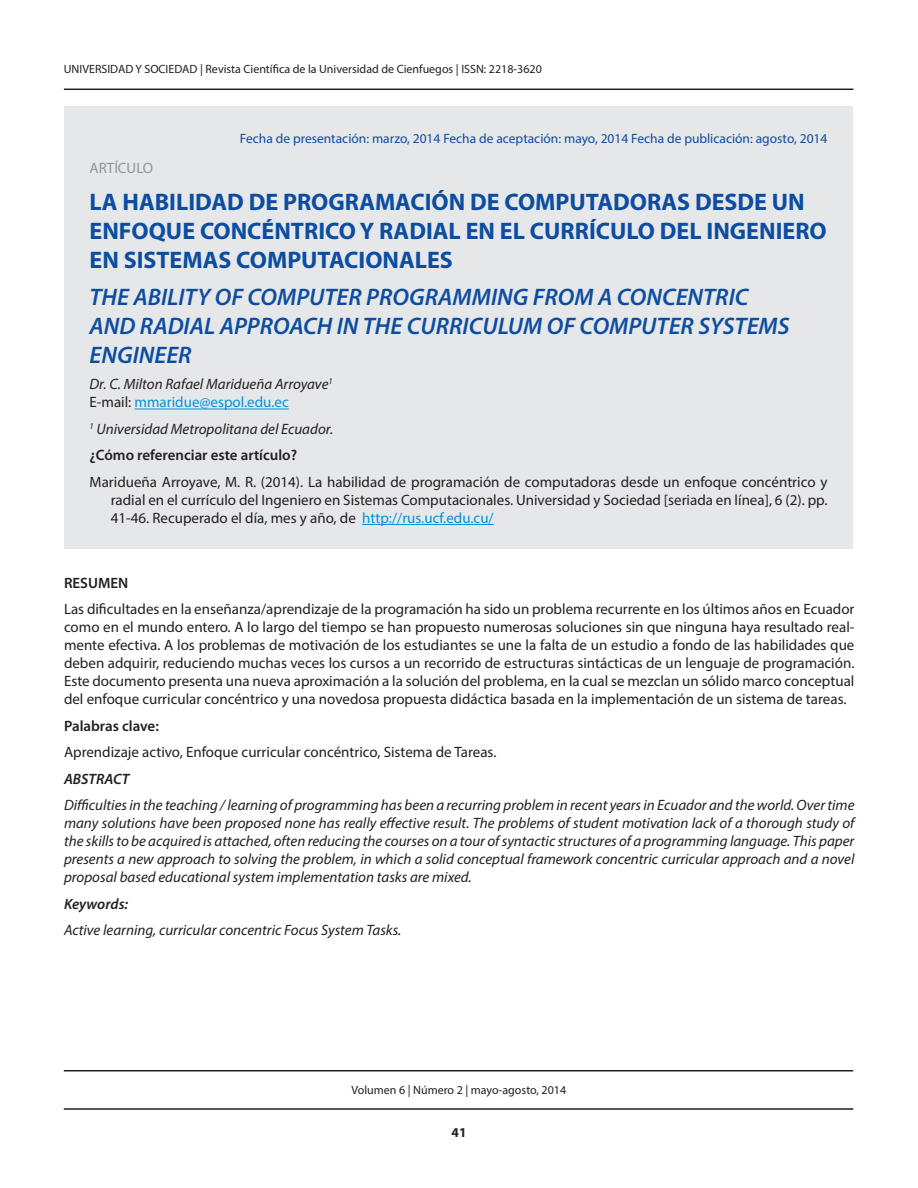
<style>
.page{position:relative;width:918px;height:1188px;background:#fff}
.page>*{position:absolute;margin:0;border:0;box-sizing:border-box;transform-origin:0 0}
.titulo{font:700 24px/28.8px "Myriad Pro";color:#0d4da1}
.Título_Itálica{font:italic 600 24px/28.8px "Myriad Pro";color:#0d4da1}
.texto{font:15px/18px "Myriad Pro";color:#231f20;text-align:justify}
.texto_italica{font:italic 15px/18px "Myriad Pro";color:#231f20;text-align:justify}
.texto_bibliografia{font:15px/18px "Myriad Pro";color:#231f20;text-align:justify}
.nombre_de_autor{font:italic 15px "Myriad Pro";color:#231f20}
.texto_negrita{font:600 15px "Myriad Pro";color:#231f20}
.texto-2{font:15px "Myriad Pro";color:#0095d9}
.sub_sub_títulos_itál{font:italic 600 15px "Myriad Pro";color:#231f20}
.t1{font:15px "Myriad Pro";color:#939598}
.t2{font:13.5px "Myriad Pro";color:#0d4da1}
.t3{font:700 13.5px "Myriad Pro";color:#231f20}
.t4{font:12px "Myriad Pro";color:#231f20}
.s1{color:#231f20}
.s2{color:#0095d9}
</style>
<div class="page">
<hr style="left:64px;top:89px;width:789px;height:1px;background:#231f20">
<hr style="left:64px;top:1108px;width:789px;height:2px;background:#231f20">
<hr style="left:64px;top:1070px;width:789px;height:1px;background:#231f20">
<div style="left:64px;top:106px;width:789px;height:443px;background:#e6e7e9"></div>
<hr style="left:135px;top:409px;width:154px;height:1px;background:#0095d9">
<hr style="left:362px;top:524px;width:132px;height:1px;background:#0095d9">
<p class="t4" style="left:64px;top:61px;width:479px">UNIVERSIDAD Y SOCIEDAD | Revista Científica de la Universidad de Cienfuegos | ISSN: 2218-3620</p>
<p class="t2" style="left:240px;top:130px;width:589px">Fecha de presentación: marzo, 2014 Fecha de aceptación: mayo, 2014 Fecha de publicación: agosto, 2014</p>
<p class="t1" style="left:90px;top:159px;width:65px">ARTÍCULO</p>
<p class="titulo" style="left:90px;top:187px;width:739px">LA HABILIDAD DE PROGRAMACIÓN DE COMPUTADORAS DESDE UN<br>ENFOQUE CONCÉNTRICO Y RADIAL EN EL CURRÍCULO DEL INGENIERO<br>EN SISTEMAS COMPUTACIONALES</p>
<p class="Título_Itálica" style="left:90px;top:282px;width:702px">THE ABILITY OF COMPUTER PROGRAMMING FROM A CONCENTRIC<br>AND RADIAL APPROACH IN THE CURRICULUM OF COMPUTER SYSTEMS<br>ENGINEER</p>
<p class="nombre_de_autor" style="left:90px;top:375px;width:245px">Dr. C. Milton Rafael Maridueña Arroyave<sup>1</sup></p>
<p class="texto-2" style="left:90px;top:393px;width:201px"><span class="s1">E-mail:</span> mmaridue@espol.edu.ec</p>
<p class="nombre_de_autor" style="left:90px;top:420px;width:245px"><sup>1</sup> Universidad Metropolitana del Ecuador.</p>
<p class="texto_negrita" style="left:90px;top:446px;width:209px">¿Cómo referenciar este artículo?</p>
<p class="texto_bibliografia" style="left:111px;top:473px;width:718px;text-indent:-21px">Maridueña Arroyave, M. R. (2014). La habilidad de programación de computadoras desde un enfoque concéntrico y radial en el currículo del Ingeniero en Sistemas Computacionales. Universidad y Sociedad [seriada en línea], 6 (2). pp.<br>41-46. Recuperado el día, mes y año, de <span class="s2">http://rus.ucf.edu.cu/</span></p>
<p class="texto_negrita" style="left:64px;top:573px;width:66px">RESUMEN</p>
<p class="texto" style="left:64px;top:600px;width:792px">Las dificultades en la enseñanza/aprendizaje de la programación ha sido un problema recurrente en los últimos años en Ecuador como en el mundo entero. A lo largo del tiempo se han propuesto numerosas soluciones sin que ninguna haya resultado real&shy;mente efectiva. A los problemas de motivación de los estudiantes se une la falta de un estudio a fondo de las habilidades que deben adquirir, reduciendo muchas veces los cursos a un recorrido de estructuras sintácticas de un lenguaje de programación.<br>Este documento presenta una nueva aproximación a la solución del problema, en la cual se mezclan un sólido marco conceptual del enfoque curricular concéntrico y una novedosa propuesta didáctica basada en la implementación de un sistema de tareas.</p>
<p class="texto_negrita" style="left:64px;top:716px;width:96px">Palabras clave:</p>
<p class="texto" style="left:64px;top:743px;width:434px">Aprendizaje activo, Enfoque curricular concéntrico, Sistema de Tareas.</p>
<p class="sub_sub_títulos_itál" style="left:64px;top:769px;width:67px">ABSTRACT</p>
<p class="texto_italica" style="left:64px;top:796px;width:792px">Difficulties in the teaching / learning of programming has been a recurring problem in recent years in Ecuador and the world. Over time many solutions have been proposed none has really effective result. The problems of student motivation lack of a thorough study of the skills to be acquired is attached, often reducing the courses on a tour of syntactic structures of a programming language. This paper presents a new approach to solving the problem, in which a solid conceptual framework concentric curricular approach and a novel proposal based educational system implementation tasks are mixed.</p>
<p class="sub_sub_títulos_itál" style="left:64px;top:894px;width:66px">Keywords:</p>
<p class="texto_italica" style="left:64px;top:921px;width:339px">Active learning, curricular concentric Focus System Tasks.</p>
<p class="t4" style="left:352px;top:1083px;width:216px">Volumen 6 | Número 2 | mayo-agosto, 2014</p>
<p class="t3" style="left:452px;top:1124px;width:16px">41</p>
</div>
